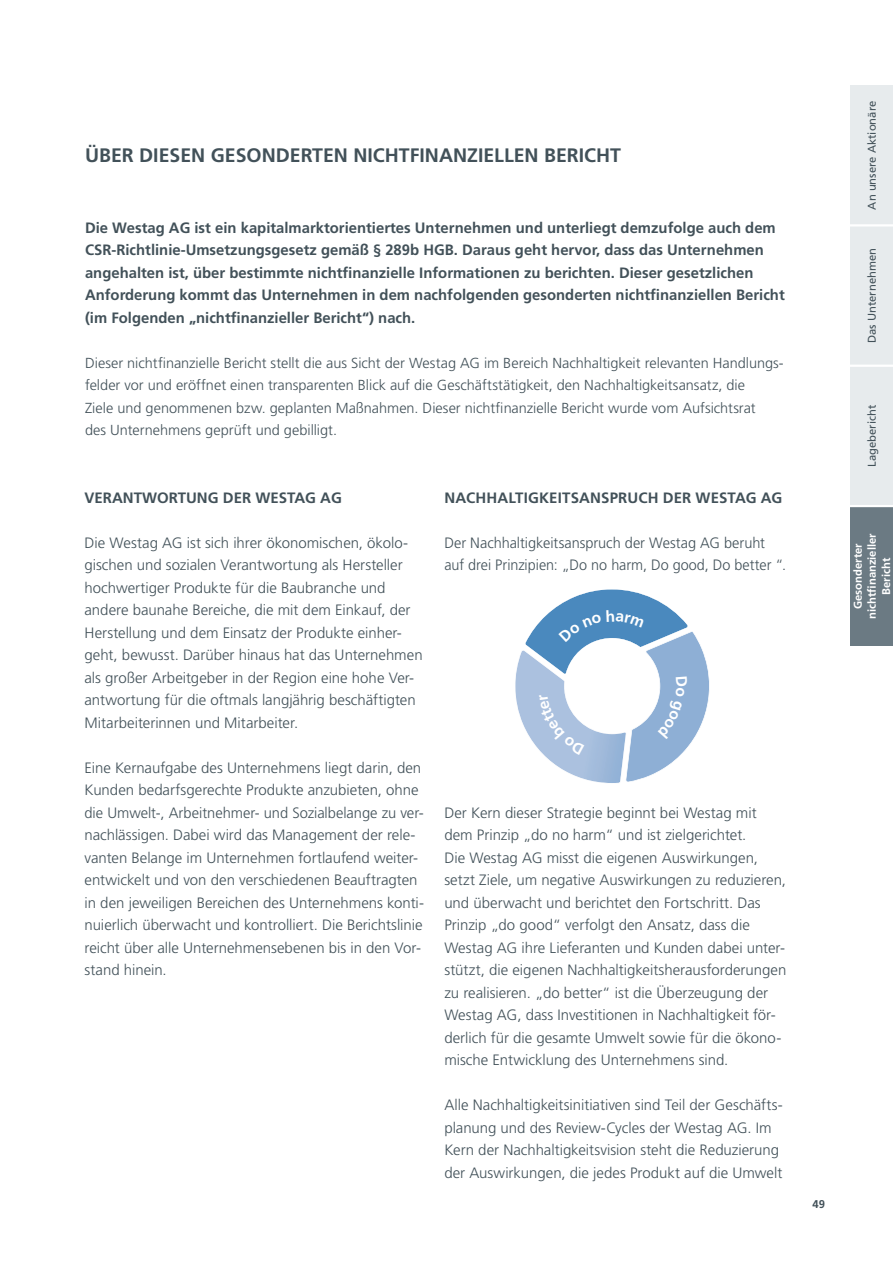
<style>
.page{position:relative;width:893px;height:1263px;background:#fff}
.page>*{position:absolute;margin:0;border:0;box-sizing:border-box;transform-origin:0 0}
.t1{font:700 19.5px "Frutiger LT Pro";color:#425159}
.t2{font:300 15px/22.5px "Frutiger LT Pro";color:#425159}
.t3{font:700 15px/22.5px "Frutiger LT Pro";color:#425159}
.t4{font:300 14.55px/22.5px "Frutiger LT Pro";color:#425159}
.t5{font:11.25px "Frutiger LT Pro";color:#425159}
.t6{font:700 11.25px/14.2px "Frutiger LT Pro";color:#fff;text-align:center}
.t7{font:700 11.25px "Frutiger LT Pro";color:#425159}
</style>
<div class="page">
<div style="left:850px;top:85px;width:43px;height:140px;background:#e7ebed"></div>
<div style="left:850px;top:225px;width:43px;height:141px;background:#e7ebed"></div>
<div style="left:850px;top:506px;width:43px;height:153px;background:#6b7a83"></div>
<hr style="left:846px;top:224px;width:47px;height:2px;background:#fff">
<div style="left:850px;top:366px;width:43px;height:140px;background:#e7ebed"></div>
<hr style="left:846px;top:365px;width:47px;height:2px;background:#fff">
<hr style="left:846px;top:505px;width:47px;height:2px;background:#fff">
<div style="left:850px;top:646px;width:43px;height:58px;background:#fff"></div>
<svg style="left:515px;top:589px;width:195px;height:194px"></svg>
<h1 class="t1" style="left:85px;top:144px;width:537px">ÜBER DIESEN GESONDERTEN NICHTFINANZIELLEN BERICHT</h1>
<p class="t3" style="left:85px;top:216px;width:701px">Die Westag AG ist ein kapitalmarktorientiertes Unternehmen und unterliegt demzufolge auch dem CSR-Richtlinie-Umsetzungsgesetz gemäß § 289b HGB. Daraus geht hervor, dass das Unternehmen angehalten ist, über bestimmte nichtfinanzielle Informationen zu berichten. Dieser gesetzlichen Anforderung kommt das Unternehmen in dem nachfolgenden gesonderten nichtfinanziellen Bericht (im Folgenden „nichtfinanzieller Bericht“) nach.</p>
<p class="t4" style="left:85px;top:352px;width:700px">Dieser nichtfinanzielle Bericht stellt die aus Sicht der Westag AG im Bereich Nachhaltigkeit relevanten Handlungs&shy;felder vor und eröffnet einen transparenten Blick auf die Geschäftstätigkeit, den Nachhaltigkeitsansatz, die<br>Ziele und genommenen bzw. geplanten Maßnahmen. Dieser nichtfinanzielle Bericht wurde vom Aufsichtsrat<br>des Unternehmens geprüft und gebilligt.</p>
<p class="t3" style="left:85px;top:486px;width:259px">VERANTWORTUNG DER WESTAG AG</p>
<p class="t2" style="left:85px;top:531px;width:340px">Die Westag AG ist sich ihrer ökonomischen, ökolo&shy;gischen und sozialen Verantwortung als Hersteller hochwertiger Produkte für die Baubranche und andere baunahe Bereiche, die mit dem Einkauf, der Herstellung und dem Einsatz der Produkte einher&shy;geht, bewusst. Darüber hinaus hat das Unternehmen als großer Arbeitgeber in der Region eine hohe Ver&shy;antwortung für die oftmals langjährig beschäftigten Mitarbeiterinnen und Mitarbeiter.</p>
<p class="t2" style="left:85px;top:756px;width:341px">Eine Kernaufgabe des Unternehmens liegt darin, den Kunden bedarfsgerechte Produkte anzubieten, ohne die Umwelt-, Arbeitnehmer- und Sozialbelange zu ver&shy;nachlässigen. Dabei wird das Management der rele&shy;vanten Belange im Unternehmen fortlaufend weiter&shy;entwickelt und von den verschiedenen Beauftragten in den jeweiligen Bereichen des Unternehmens konti&shy;nuierlich überwacht und kontrolliert. Die Berichtslinie reicht über alle Unternehmensebenen bis in den Vor&shy;stand hinein.</p>
<p class="t3" style="left:444px;top:486px;width:339px">NACHHALTIGKEITSANSPRUCH DER WESTAG AG</p>
<p class="t2" style="left:444px;top:531px;width:343px">Der Nachhaltigkeitsanspruch der Westag AG beruht auf drei Prinzipien: „Do no harm, Do good, Do better “.</p>
<p class="t2" style="left:444px;top:801px;width:343px">Der Kern dieser Strategie beginnt bei Westag mit dem Prinzip „do no harm“ und ist zielgerichtet.<br>Die Westag AG misst die eigenen Auswirkungen, setzt Ziele, um negative Auswirkungen zu reduzieren, und überwacht und berichtet den Fortschritt. Das Prinzip „do good“ verfolgt den Ansatz, dass die Westag AG ihre Lieferanten und Kunden dabei unter&shy;stützt, die eigenen Nachhaltigkeitsherausforderungen zu realisieren. „do better“ ist die Überzeugung der Westag AG, dass Investitionen in Nachhaltigkeit för&shy;derlich für die gesamte Umwelt sowie für die ökono&shy;mische Entwicklung des Unternehmens sind.</p>
<p class="t2" style="left:444px;top:1094px;width:340px">Alle Nachhaltigkeitsinitiativen sind Teil der Geschäfts&shy;planung und des Review-Cycles der Westag AG. Im Kern der Nachhaltigkeitsvision steht die Reduzierung der Auswirkungen, die jedes Produkt auf die Umwelt</p>
<p class="t7" style="left:812px;top:1197px;width:14px">49</p>
<p class="t5" style="left:865px;top:210px;width:110px;rotate:-90deg">An unsere Aktionäre</p>
<p class="t5" style="left:865px;top:343px;width:97px;rotate:-90deg">Das Unternehmen</p>
<p class="t5" style="left:865px;top:467px;width:63px;rotate:-90deg">Lagebericht</p>
<p class="t6" style="left:851px;top:619px;width:87px;rotate:-90deg">Gesonderter nichtfinanzieller<br>Bericht</p>
</div>
